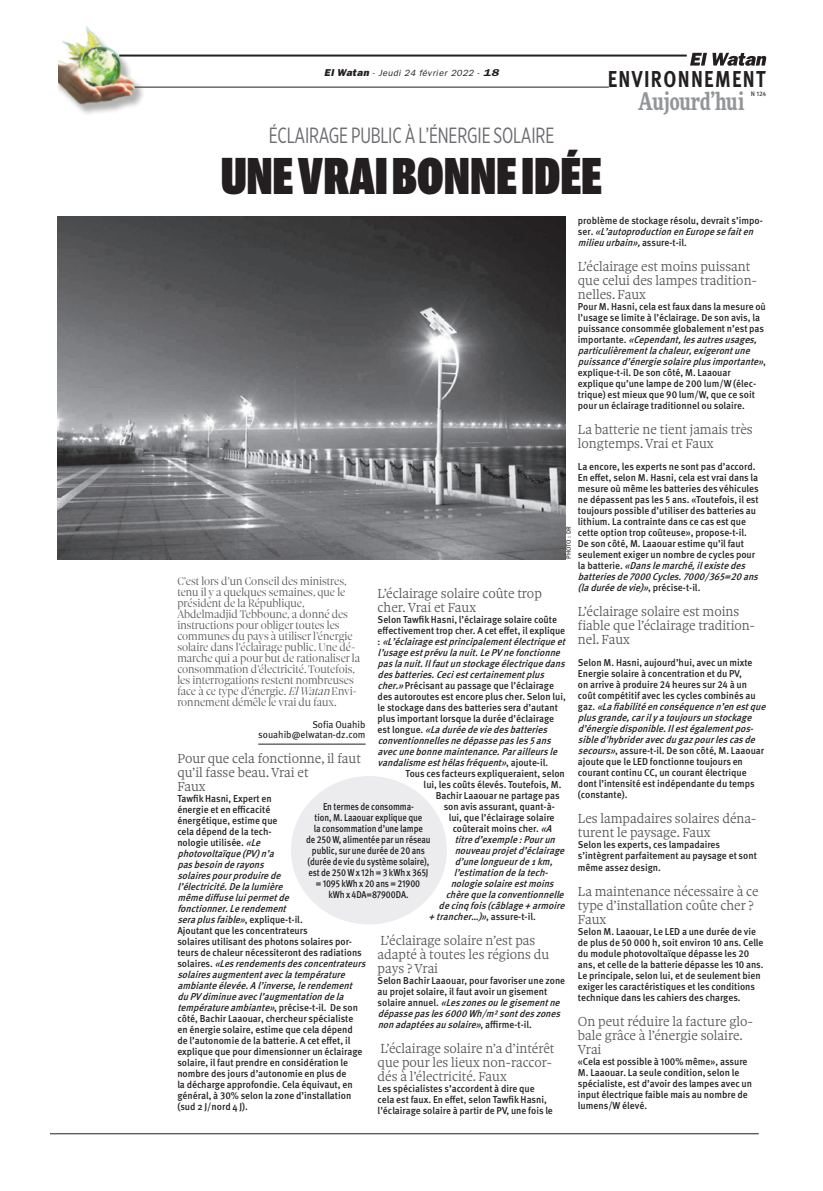
<style>
.page{position:relative;width:823px;height:1191px;background:#fff}
.page>*{position:absolute;margin:0;border:0;box-sizing:border-box;transform-origin:0 0}
.t1{font:52px "Guardian Sans X Cond Ultra";letter-spacing:.01em;color:#231f20;scale:.91 1}
.t2{font:700 condensed 24px "More Pro";letter-spacing:-.005em;color:#939598}
.t3{font:700 23px "Meta Pro";letter-spacing:.07em;color:#231f20;scale:.82 1}
.t4{font:22px "Gotham X Narrow";letter-spacing:-.01em;color:#6c6d70;scale:.9 1}
.t5{font:300 14px/14px "Sole Serif Text";color:#57585a;scale:.95 1}
.t6{font:300 12px/11px "Sole Serif Big Display";color:#57585a;scale:.95 1}
.t7{font:500 10px/11px "Meta Pro";color:#231f20;scale:.95 1}
.t8{font:italic 500 10px/11px "Meta Pro";color:#231f20;scale:.95 1}
.t9{font:500 10px/11px "Meta Pro";color:#231f20;text-align:center;scale:.86 1}
.t10{font:10px/10.5px "Meta Pro";color:#231f20;text-align:right;scale:.95 1}
.t11{font:italic 9px "Franklin Gothic";letter-spacing:.05em;color:#231f20}
.t12{font:6.5px "Meta Pro";letter-spacing:.015em;color:#231f20}
.s1{font-weight:800;font-size:10px}
.s2{font-weight:600;font-size:10px}
.s3{font-style:italic}
.s4{font-style:normal}
</style>
<div class="page">
<hr style="left:258px;top:744px;width:107px;height:1px;background:#231f20">
<hr style="left:50px;top:1133px;width:708px;height:1px;background:#231f20">
<hr style="left:72px;top:87px;width:540px;height:1px;background:#231f20">
<hr style="left:119px;top:55px;width:567px;height:2px;background:#231f20">
<svg style="left:651px;top:52px;width:115px;height:14px"></svg>
<div style="left:54px;top:29px;width:92px;height:88px;background:#231f20;opacity:.35"></div>
<img style="left:54px;top:26px;width:86px;height:88px">
<div style="left:23px;top:48px;width:34px;height:91px;background:#fff"></div>
<svg style="left:220px;top:54px;width:298px;height:34px"></svg>
<svg style="left:533px;top:54px;width:110px;height:178px"></svg>
<div style="left:291px;top:776px;width:155px;height:148px;background:#ececee;border-radius:50%"></div>
<img style="left:57px;top:217px;width:508px;height:342px">
<p class="t11" style="left:324px;top:68px;width:176px"><span class="s1">El Watan</span> - Jeudi 24 février 2022 - <span class="s2">18</span></p>
<h3 class="t3" style="left:607px;top:65px;width:194px">ENVIRONNEMENT</h3>
<p class="t12" style="left:750px;top:89px;width:17px">N 124</p>
<h2 class="t2" style="left:637px;top:84px;width:107px">Aujourd’hui</h2>
<h3 class="t4" style="left:269px;top:122px;width:318px">ÉCLAIRAGE PUBLIC À L’ÉNERGIE SOLAIRE</h3>
<h1 class="t1" style="left:221px;top:138px;width:420px">UNE VRAI BONNE IDÉE</h1>
<p class="t7" style="left:577px;top:216px;width:196px">problème de stockage résolu, devrait s’impo&shy;s e r . <span class="s3">«L’autoproductionenEuropesefaiten milieuurbain»,</span>a s s u r e - t - i l .</p>
<h3 class="t5" style="left:577px;top:260px;width:190px">L’éclairage est moins puissant que celui des lampes tradition&shy;nelles. Faux</h3>
<p class="t7" style="left:577px;top:302px;width:200px">Pour M. Hasni, cela est faux dans la mesure où l’usage se limite à l’éclairage. De son avis, la puissance consommée globalement n’est pas i m p o r t a n t e . <span class="s3">«Cependant,lesautresusages, particulièrementlachaleur,exigerontune puissanced’énergiesolaireplusimportante»</span>, explique-t-il. De son côté, M. Laaouar explique qu’une lampe de 200 lum/W (élec&shy;trique) est mieux que 90 lum/W, que ce soit pour un éclairage traditionnel ou solaire.</p>
<h3 class="t5" style="left:577px;top:423px;width:185px">La batterie ne tient jamais très longtemps. Vrai et Faux</h3>
<p class="t7" style="left:577px;top:462px;width:194px">La encore, les experts ne sont pas d’accord.<br>En effet, selon M. Hasni, cela est vrai dans la mesure où même les batteries des véhicules ne dépassent pas les 5 ans. «Toutefois, il est toujours possible d’utiliser des batteries au lithium. La contrainte dans ce cas est que cette option trop coûteuse», propose-t-il.<br>De son côté, M. Laaouar estime qu’il faut seulement exiger un nombre de cycles pour<br>l a b a t t e r i e . <span class="s3">«Danslemarché,ilexistedes batteriesde7000Cycles.7000/365=20 ans (laduréedevie)»</span>, p r é c i s e - t - i l .</p>
<h3 class="t5" style="left:577px;top:605px;width:188px">L’éclairage solaire est moins fiable que l’éclairage tradition&shy;nel. Faux</h3>
<p class="t7" style="left:577px;top:658px;width:202px">Selon M. Hasni, aujourd’hui, avec un mixte Energie solaire à concentration et du PV,<br>on arrive à produire 24 heures sur 24 à un<br>coût compétitif avec les cycles combinés au<br>g a z . <span class="s3">«Lafiabilitéenconséquencen’enestque plusgrande,carilyatoujoursunstockage d’énergiedisponible.Ilestégalementpos&shy;sibled’hybrideravecdugazpourlescasde secours»</span>, assure-t-il. De son côté, M. Laaouar ajoute que le LED fonctionne toujours en courant continu CC, un courant électrique<br>dont l’intensité est indépendante du temps (constante).</p>
<h3 class="t5" style="left:577px;top:812px;width:189px">Les lampadaires solaires déna&shy;turent le paysage. Faux</h3>
<p class="t7" style="left:577px;top:840px;width:190px">Selon les experts, ces lampadaires s’intègrent parfaitement au paysage et sont même assez design.</p>
<h3 class="t5" style="left:577px;top:884px;width:191px">La maintenance nécessaire à ce type d’installation coûte cher ?<br>Faux</h3>
<p class="t7" style="left:577px;top:926px;width:197px">Selon M. Laaouar, Le LED a une durée de vie de plus de 50 000 h, soit environ 10 ans. Celle du module photovoltaïque dépasse les 20 ans, et celle de la batterie dépasse les 10 ans.<br>Le principale, selon lui, et de seulement bien exiger les caractéristiques et les conditions technique dans les cahiers des charges.</p>
<h3 class="t5" style="left:577px;top:1014px;width:186px">On peut réduire la facture glo&shy;bale grâce à l’énergie solaire.<br>Vrai</h3>
<p class="t7" style="left:577px;top:1056px;width:185px">«Cela est possible à 100% même», assure M. Laaouar. La seule condition, selon le spécialiste, est d’avoir des lampes avec un input électrique faible mais au nombre de lumens/W élevé.</p>
<p class="t12" style="left:564px;top:559px;width:34px;rotate:-90deg">PHOTO : DR</p>
<p class="t6" style="left:177px;top:576px;width:194px">C’est lors d’un Conseil des ministres, tenu il y a quelques semaines, que le président de la République, Abdelmadjid Tebboune, a donné des instructions pour obliger toutes les communes du pays à utiliser l’énergie solaire dans l’éclairage public. Une dé&shy;marche qui a pour but de rationaliser la consommation d’électricité. Toutefois, les interrogations restent nombreuses face à ce type d’énergie. <span class="s3">ElWatan</span>Envi&shy;ronnement démêle le vrai du faux.</p>
<p class="t10" style="left:258px;top:719px;width:114px">Sofia Ouahib souahib@elwatan-dz.com</p>
<h3 class="t5" style="left:177px;top:751px;width:194px">Pour que cela fonctionne, il faut qu’il fasse beau. Vrai et<br>Faux</h3>
<p class="t7" style="left:177px;top:793px;width:203px">Tawfik Hasni, Expert en<br>énergie et en efficacité<br>énergétique, estime que<br>cela dépend de la tech-<br>nologie utilisée. <span class="s3">«Le<br>photovoltaïque(PV)n’a pasbesoinderayons solairespourproduirede l’électricité.Delalumière mêmediffuseluipermetde fonctionner.Lerendement<br>seraplusfaible»</span>, e x p l i q u e - t - i l .<br>Ajoutant que les concentrateurs<br>solaires utilisant des photons solaires por&shy;teurs de chaleur nécessiteront des radiations<br>s o l a i r e s . <span class="s3">«Lesrendementsdesconcentrateurs solairesaugmententaveclatempérature ambianteélevée.Al’inverse,lerendement duPVdiminueavecl’augmentationdela températureambiante»</span>, p r é c i s e - t - i l . D e s o n côté, Bachir Laaouar, chercheur spécialiste<br>en énergie solaire, estime que cela dépend<br>de l’autonomie de la batterie. A cet effet, il explique que pour dimensionner un éclairage solaire, il faut prendre en considération le nombre des jours d’autonomie en plus de<br>la décharge approfondie. Cela équivaut, en général, à 30% selon la zone d’installation (sud 2 J/nord 4 J).</p>
<h3 class="t5" style="left:377px;top:586px;width:174px">L’éclairage solaire coûte trop cher. Vrai et Faux</h3>
<p class="t8" style="left:377px;top:614px;width:202px"><span class="s4">Selon Tawfik Hasni, l’éclairage solaire coûte effectivement trop cher. A cet effet, il explique :</span> «L’éclairageestprincipalementélectriqueet l’usageestprévulanuit.LePVnefonctionne paslanuit.Ilfautunstockageélectriquedans desbatteries.Ceciestcertainementplus cher.»<span class="s4">Précisant au passage que l’éclairage des autoroutes est encore plus cher. Selon lui, le stockage dans des batteries sera d’autant plus important lorsque la durée d’éclairage<br>e s t l o n g u e .</span> «Laduréedeviedesbatteries conventionnellesnedépassepasles5ans avecunebonnemaintenance.Parailleursle vandalismeesthélasfréquent»<span class="s4">, a j o u t e - i l .</span></p>
<p class="t7" style="left:405px;top:768px;width:169px">Tous ces facteurs expliqueraient, selon</p>
<p class="t7" style="left:423px;top:779px;width:146px">lui, les coûts élevés. Toutefois, M.</p>
<p class="t7" style="left:435px;top:790px;width:132px">Bachir Laaouar ne partage pas</p>
<p class="t7" style="left:443px;top:801px;width:118px">son avis assurant, quant-à-</p>
<p class="t7" style="left:448px;top:812px;width:113px">lui, que l’éclairage solaire</p>
<p class="t7" style="left:452px;top:823px;width:109px">coûterait moins cher. <span class="s3">«A</span></p>
<p class="t8" style="left:454px;top:834px;width:111px">titred’exemple:Pourun</p>
<p class="t8" style="left:454px;top:845px;width:120px">nouveauprojetd’éclairage</p>
<p class="t8" style="left:454px;top:856px;width:108px">d’unelongueurde1km,</p>
<p class="t8" style="left:453px;top:867px;width:104px">l’estimationdelatech-</p>
<p class="t8" style="left:450px;top:878px;width:113px">nologiesolaireestmoins</p>
<p class="t8" style="left:445px;top:889px;width:129px">chèrequelaconventionnelle</p>
<p class="t8" style="left:438px;top:900px;width:137px">decinqfois(câblage+armoire</p>
<p class="t7" style="left:428px;top:911px;width:114px"><span class="s3">+trancher…)»</span>, assure-t-il.</p>
<h3 class="t5" style="left:377px;top:933px;width:182px">L’éclairage solaire n’est pas adapté à toutes les régions du pays ? Vrai</h3>
<p class="t7" style="left:377px;top:975px;width:199px">Selon Bachir Laaouar, pour favoriser une zone au projet solaire, il faut avoir un gisement<br>s o l a i r e a n n u e l . <span class="s3">«Leszonesoulegisementne dépassepasles6000Wh/m²sontdeszones nonadaptéesausolaire»</span>, a ffi r m e - t - i l .</p>
<h3 class="t5" style="left:377px;top:1041px;width:187px">L’éclairage solaire n’a d’intérêt que pour les lieux non-raccor&shy;dés à l’électricité. Faux</h3>
<p class="t7" style="left:377px;top:1083px;width:186px">Les spécialistes s’accordent à dire que cela est faux. En effet, selon Tawfik Hasni, l’éclairage solaire à partir de PV, une fois le</p>
<p class="t9" style="left:306px;top:801px;width:146px">En termes de consomma-<br>tion, M. Laaouar explique que<br>la consommation d’une lampe<br>de 250 W, alimentée par un réseau public, sur une durée de 20 ans (durée de vie du système solaire), est de 250 W x 12h = 3 kWh x 365J = 1095 kWh x 20 ans = 21900<br>kWh x 4DA=87900DA.</p>
</div>
